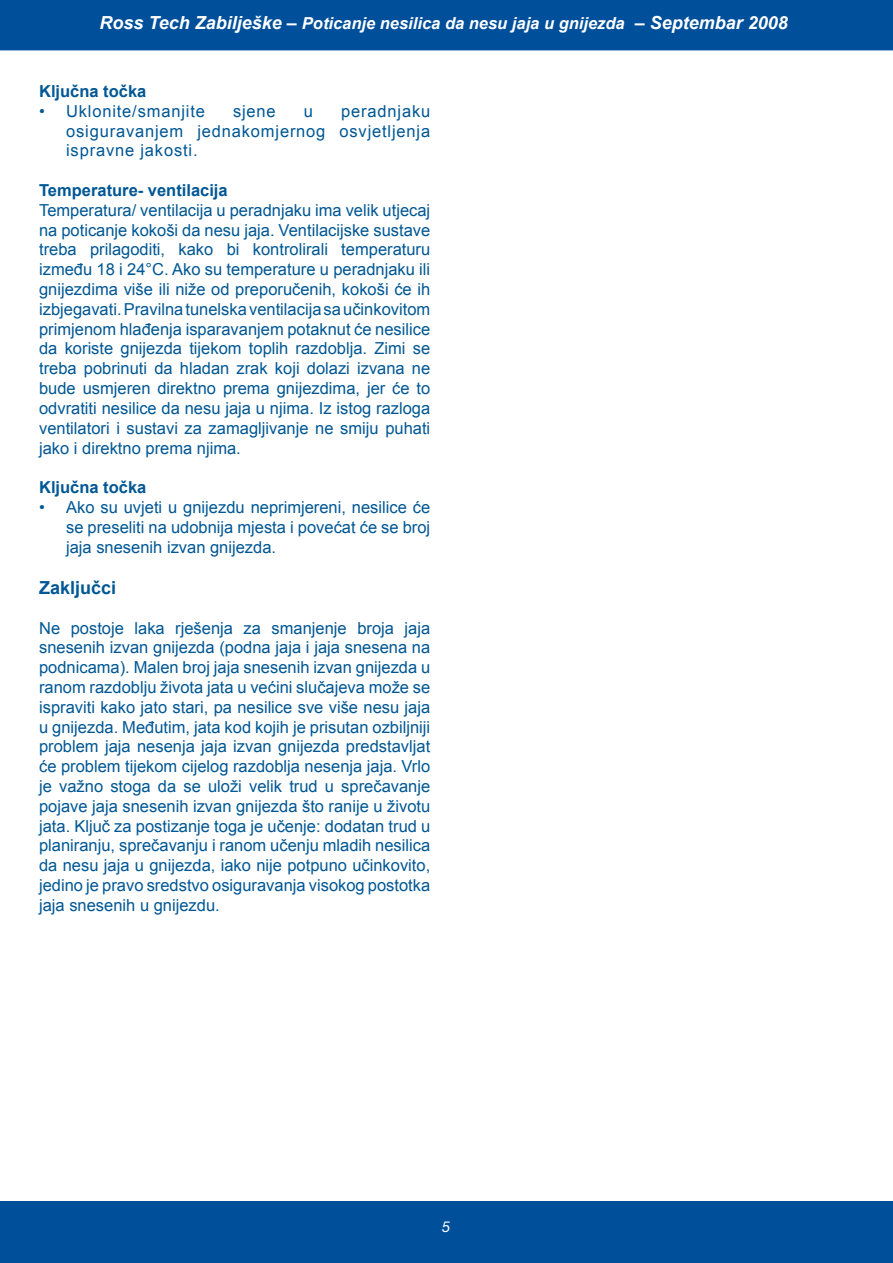
<style>
.page{position:relative;width:893px;height:1263px;background:#fff}
.page>*{position:absolute;margin:0;border:0;box-sizing:border-box;transform-origin:0 0}
.t1{font:700 18px "Arial";color:#005794}
.t2{font:16.5px/19.8px "Arial";color:#005794;text-align:justify}
.t3{font:italic 700 16.5px "Arial";color:#fff}
.t4{font:700 16.5px "Arial";color:#005794}
.t5{font:16.5px "Arial";letter-spacing:.05em;color:#005794}
.t6{font:italic 15px "Helvetica Neue";color:#fff}
.s1{font-size:18px}
</style>
<div class="page">
<div style="left:0;top:1201px;width:893px;height:62px;background:#004f9a"></div>
<div style="left:0;top:0;width:893px;height:50px;background:#004f9a"></div>
<p class="t3" style="left:99px;top:12px;width:690px"><span class="s1">Ross Tech Zabilješke –</span> Poticanje nesilica da nesu jaja u gnijezda <span class="s1">– Septembar 2008</span></p>
<p class="t4" style="left:39px;top:80px;width:109px">Ključna točka</p>
<p class="t5" style="left:39px;top:100px;width:167px">• Uklonite/smanjite</p>
<p class="t2" style="left:233px;top:101px;width:44px">sjene</p>
<p class="t2" style="left:304px;top:101px;width:11px">u</p>
<p class="t2" style="left:66px;top:101px;width:366px;text-indent:275px">peradnjaku osiguravanjem jednakomjernog osvjetljenja ispravne jakosti.</p>
<p class="t4" style="left:39px;top:179px;width:190px">Temperature- ventilacija</p>
<p class="t2" style="left:39px;top:200px;width:393px">Temperatura/ ventilacija u peradnjaku ima velik utjecaj na poticanje kokoši da nesu jaja. Ventilacijske sustave treba prilagoditi, kako bi kontrolirali temperaturu između 18 i 24°C. Ako su temperature u peradnjaku ili gnijezdima više ili niže od preporučenih, kokoši će ih izbjegavati. Pravilna tunelska ventilacija sa učinkovitom primjenom hlađenja isparavanjem potaknut će nesilice da koriste gnijezda tijekom toplih razdoblja. Zimi se treba pobrinuti da hladan zrak koji dolazi izvana ne bude usmjeren direktno prema gnijezdima, jer će to odvratiti nesilice da nesu jaja u njima. Iz istog razloga ventilatori i sustavi za zamagljivanje ne smiju puhati jako i direktno prema njima.</p>
<p class="t4" style="left:39px;top:476px;width:109px">Ključna točka</p>
<p class="t2" style="left:66px;top:497px;width:366px;text-indent:-27px">• Ako su uvjeti u gnijezdu neprimjereni, nesilice će se preseliti na udobnija mjesta i povećat će se broj jaja snesenih izvan gnijezda.</p>
<p class="t1" style="left:39px;top:576px;width:79px">Zaključci</p>
<p class="t2" style="left:39px;top:618px;width:393px">Ne postoje laka rješenja za smanjenje broja jaja snesenih izvan gnijezda (podna jaja i jaja snesena na podnicama). Malen broj jaja snesenih izvan gnijezda u ranom razdoblju života jata u većini slučajeva može se ispraviti kako jato stari, pa nesilice sve više nesu jaja u gnijezda. Međutim, jata kod kojih je prisutan ozbiljniji problem jaja nesenja jaja izvan gnijezda predstavljat će problem tijekom cijelog razdoblja nesenja jaja. Vrlo je važno stoga da se uloži velik trud u sprečavanje pojave jaja snesenih izvan gnijezda što ranije u životu jata. Ključ za postizanje toga je učenje: dodatan trud u planiranju, sprečavanju i ranom učenju mladih nesilica da nesu jaja u gnijezda, iako nije potpuno učinkovito, jedino je pravo sredstvo osiguravanja visokog postotka jaja snesenih u gnijezdu.</p>
<p class="t6" style="left:442px;top:1217px;width:10px">5</p>
</div>
